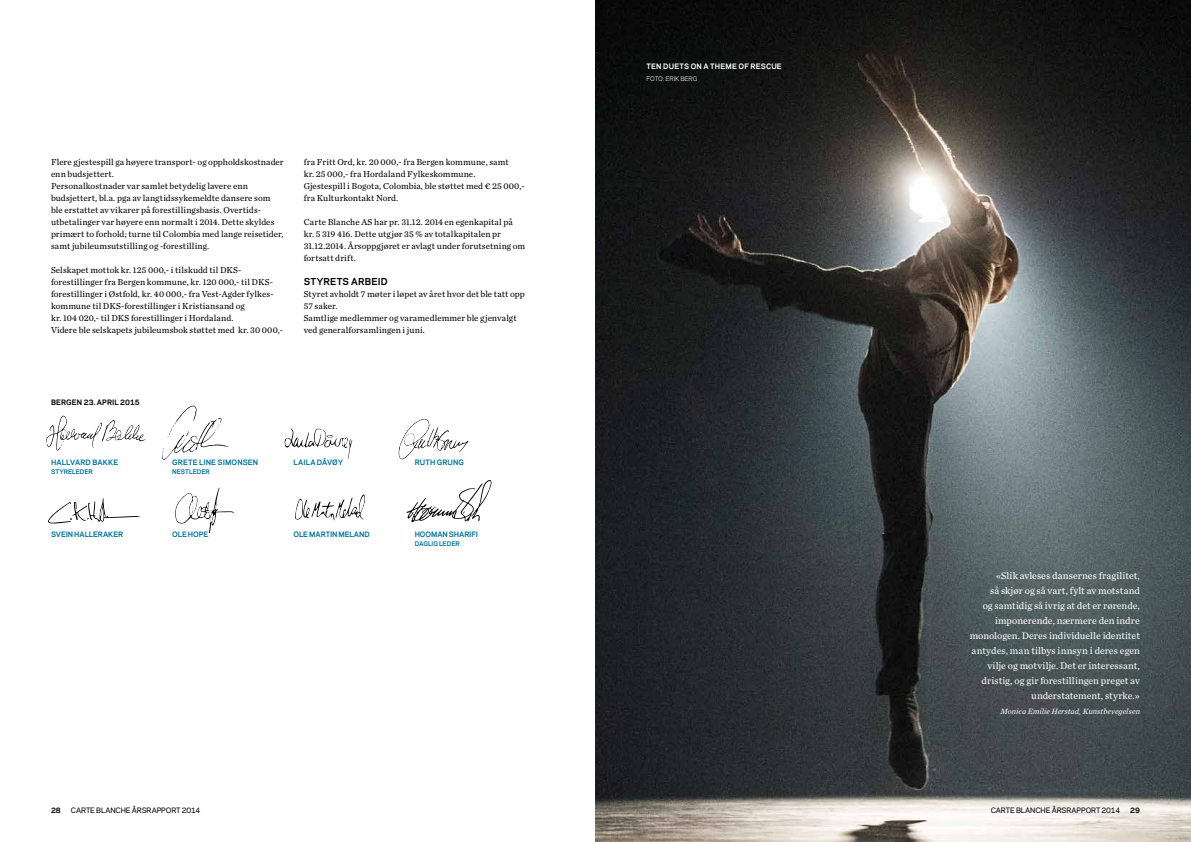
<style>
.page{position:relative;width:1191px;height:842px;background:#fff}
.page>*{position:absolute;margin:0;border:0;box-sizing:border-box;transform-origin:0 0}
.t1{font:10px/15px "Chronicle Text G2";color:#fff;text-align:right}
.t2{font:9px/12px "Chronicle Text G2";letter-spacing:.01em;color:#000}
.t3{font:700 9px "Galaxie Polaris";letter-spacing:.015em;color:#000}
.t4{font:italic 8px "Chronicle Text G2";letter-spacing:.005em;color:#fff}
.t5{font:500 7px "Galaxie Polaris";letter-spacing:-.01em;color:#000}
.t6{font:700 7px "Galaxie Polaris";letter-spacing:-.005em;color:#00759e}
.t7{font:700 7px "Galaxie Polaris";letter-spacing:.015em;color:#00759e}
.t8{font:700 7px "Galaxie Polaris";letter-spacing:.025em;color:#fff}
.t9{font:700 7px "Galaxie Polaris";letter-spacing:.01em;color:#000}
.t10{font:700 7px "Galaxie Polaris";letter-spacing:.025em;color:#00759e}
.t11{font:700 6px "Galaxie Polaris";letter-spacing:-.01em;color:#00759e}
.t12{font:6px "Galaxie Polaris";letter-spacing:-.02em;color:#fff}
</style>
<div class="page">
<img style="left:595px;top:0;width:596px;height:842px">
<svg style="left:46px;top:416px;width:99px;height:35px"></svg>
<svg style="left:162px;top:406px;width:66px;height:54px"></svg>
<svg style="left:48px;top:498px;width:92px;height:25px"></svg>
<svg style="left:175px;top:488px;width:59px;height:45px"></svg>
<svg style="left:295px;top:494px;width:70px;height:26px"></svg>
<svg style="left:284px;top:428px;width:68px;height:31px"></svg>
<svg style="left:398px;top:419px;width:70px;height:41px"></svg>
<svg style="left:406px;top:480px;width:86px;height:42px"></svg>
<p class="t2" style="left:51px;top:155px;width:234px">Flere gjestespill ga høyere transport- og oppholdskostnader enn budsjettert.<br>Personalkostnader var samlet betydelig lavere enn budsjettert, bl.a. pga av langtidssykemeldte dansere som ble erstattet av vikarer på forestillingsbasis. Overtids&shy;utbetalinger var høyere enn normalt i 2014. Dette skyldes primært to forhold; turne til Colombia med lange reisetider, samt jubileumsutstilling og -forestilling.</p>
<p class="t2" style="left:51px;top:263px;width:234px">Selskapet mottok kr. 125 000,- i tilskudd til DKS&shy;forestillinger fra Bergen kommune, kr. 120 000,- til DKS&shy;forestillinger i Østfold, kr. 40 000,- fra Vest-Agder fylkes&shy;kommune til DKS-forestillinger i Kristiansand og<br>kr. 104 020,- til DKS forestillinger i Hordaland.<br>Videre ble selskapets jubileumsbok støttet med kr. 30 000,-</p>
<p class="t2" style="left:304px;top:155px;width:222px">fra Fritt Ord, kr. 20 000,- fra Bergen kommune, samt<br>kr. 25 000,- fra Hordaland Fylkeskommune.<br>Gjestespill i Bogota, Colombia, ble støttet med € 25 000,- fra Kulturkontakt Nord.</p>
<p class="t2" style="left:304px;top:215px;width:223px">Carte Blanche AS har pr. 31.12. 2014 en egenkapital på kr. 5 319 416. Dette utgjør 35 % av totalkapitalen pr 31.12.2014. Årsoppgjøret er avlagt under forutsetning om fortsatt drift.</p>
<p class="t3" style="left:304px;top:274px;width:85px">STYRETS ARBEID</p>
<p class="t2" style="left:304px;top:287px;width:222px">Styret avholdt 7 møter i løpet av året hvor det ble tatt opp 57 saker.<br>Samtlige medlemmer og varamedlemmer ble gjenvalgt ved generalforsamlingen i juni.</p>
<p class="t9" style="left:51px;top:397px;width:90px">BERGEN 23. APRIL 2015</p>
<p class="t10" style="left:51px;top:457px;width:69px">HALLVARD BAKKE</p>
<p class="t7" style="left:172px;top:457px;width:88px">GRETE LINE SIMONSEN</p>
<p class="t7" style="left:293px;top:457px;width:51px">LAILA DÅVØY</p>
<p class="t7" style="left:415px;top:457px;width:51px">RUTH GRUNG</p>
<p class="t11" style="left:51px;top:467px;width:43px">STYRELEDER</p>
<p class="t11" style="left:172px;top:467px;width:39px">NESTLEDER</p>
<p class="t6" style="left:51px;top:529px;width:74px">SVEIN HALLERAKER</p>
<p class="t6" style="left:172px;top:529px;width:38px">OLE HOPE</p>
<p class="t6" style="left:293px;top:529px;width:78px">OLE MARTIN MELAND</p>
<p class="t6" style="left:415px;top:529px;width:65px">HOOMAN SHARIFI</p>
<p class="t11" style="left:415px;top:539px;width:47px">DAGLIG LEDER</p>
<p class="t8" style="left:646px;top:61px;width:137px">TEN DUETS ON A THEME OF RESCUE</p>
<p class="t12" style="left:646px;top:74px;width:52px">FOTO: ERIK BERG</p>
<p class="t1" style="left:969px;top:568px;width:172px">«Slik avleses dansernes fragilitet,<br>så skjør og så vart, fylt av motstand<br>og samtidig så ivrig at det er rørende, imponerende, nærmere den indre monologen. Deres individuelle identitet antydes, man tilbys innsyn i deres egen vilje og motvilje. Det er interessant, dristig, og gir forestillingen preget av understatement, styrke.»</p>
<p class="t4" style="left:1000px;top:705px;width:141px">Monica Emilie Herstad, Kunstbevegelsen</p>
<p class="t9" style="left:51px;top:805px;width:11px">28</p>
<p class="t5" style="left:71px;top:805px;width:131px">CARTE BLANCHE ÅRSRAPPORT 2014</p>
<p class="t5" style="left:990px;top:805px;width:131px">CARTE BLANCHE ÅRSRAPPORT 2014</p>
<p class="t9" style="left:1130px;top:805px;width:11px">29</p>
</div>
